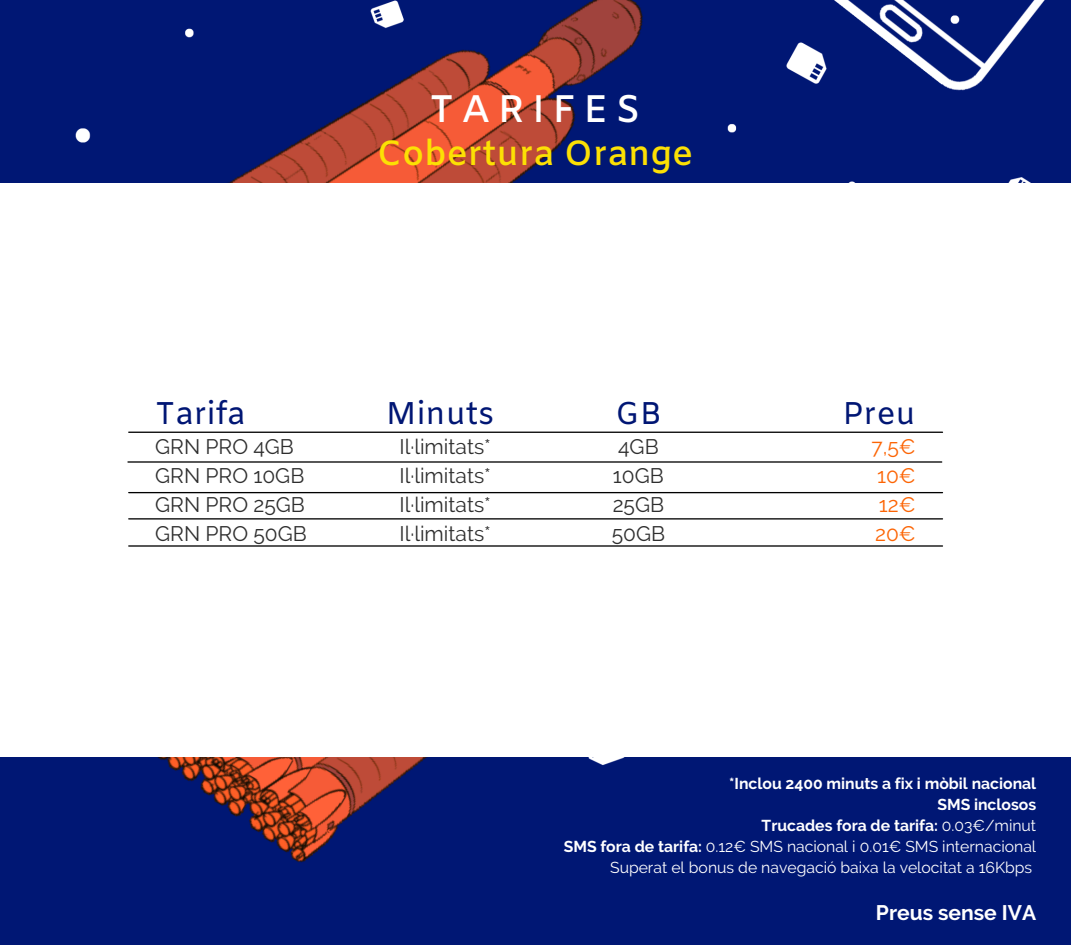
<style>
.page{position:relative;width:1071px;height:945px;background:#fff}
.page>*{position:absolute;margin:0;border:0;box-sizing:border-box;transform-origin:0 0}
.t1{font:600 38.5px "Amiko";letter-spacing:.2em;color:#fff}
.t2{font:600 35px "Amiko";color:#fce004}
.t3{font:31.5px "Amiko";color:#001674}
.t4{font:21px "Raleway";color:#2f2f2f}
.t5{font:700 21px "Raleway";color:#fff}
.t6{font:21px "Raleway";color:#fc6404}
.t7{font:15.75px "Raleway";color:#fff}
.t8{font:700 15.75px "Raleway";color:#fff}
.s1{font-weight:400}
.s2{font-weight:700}
</style>
<div class="page">
<img style="left:0;top:0;width:1071px;height:182px">
<img style="left:0;top:757px;width:1070px;height:188px">
<hr style="left:129px;top:432px;width:814px;height:1px;background:#000">
<hr style="left:128px;top:461px;width:814px;height:2px;background:#000">
<hr style="left:129px;top:492px;width:814px;height:1px;background:#000">
<hr style="left:129px;top:518px;width:814px;height:2px;background:#000">
<hr style="left:129px;top:545px;width:814px;height:2px;background:#000">
<p class="t1" style="left:429px;top:86px;width:212px">TARIFES</p>
<p class="t2" style="left:377px;top:132px;width:318px">Cobertura Orange</p>
<p class="t3" style="left:155px;top:395px;width:92px">Tarifa</p>
<p class="t3" style="left:386px;top:395px;width:110px">Minuts</p>
<p class="t3" style="left:615px;top:395px;width:48px">GB</p>
<p class="t3" style="left:843px;top:395px;width:75px">Preu</p>
<p class="t4" style="left:155px;top:435px;width:140px">GRN PRO 4GB</p>
<p class="t4" style="left:155px;top:463px;width:151px">GRN PRO 10GB</p>
<p class="t4" style="left:155px;top:492px;width:151px">GRN PRO 25GB</p>
<p class="t4" style="left:155px;top:521px;width:153px">GRN PRO 50GB</p>
<p class="t4" style="left:399px;top:435px;width:93px">Il·limitats*</p>
<p class="t4" style="left:399px;top:463px;width:93px">Il·limitats*</p>
<p class="t4" style="left:399px;top:492px;width:93px">Il·limitats*</p>
<p class="t4" style="left:399px;top:521px;width:93px">Il·limitats*</p>
<p class="t4" style="left:618px;top:435px;width:42px">4GB</p>
<p class="t4" style="left:613px;top:463px;width:52px">10GB</p>
<p class="t4" style="left:613px;top:492px;width:53px">25GB</p>
<p class="t4" style="left:612px;top:521px;width:55px">50GB</p>
<p class="t6" style="left:872px;top:435px;width:46px">7,5€</p>
<p class="t6" style="left:877px;top:463px;width:40px">10€</p>
<p class="t6" style="left:879px;top:492px;width:38px">12€</p>
<p class="t6" style="left:875px;top:521px;width:42px">20€</p>
<p class="t8" style="left:729px;top:774px;width:309px">*Inclou 2400 minuts a fix i mòbil nacional</p>
<p class="t8" style="left:937px;top:795px;width:100px">SMS inclosos</p>
<p class="t8" style="left:762px;top:816px;width:276px">Trucades fora de tarifa: <span class="s1">0.03€/minut</span></p>
<p class="t7" style="left:564px;top:837px;width:474px"><span class="s2">SMS fora de tarifa:</span> 0.12€ SMS nacional i 0.01€ SMS internacional</p>
<p class="t7" style="left:610px;top:858px;width:424px">Superat el bonus de navegació baixa la velocitat a 16Kbps</p>
<p class="t5" style="left:876px;top:901px;width:162px">Preus sense IVA</p>
</div>
